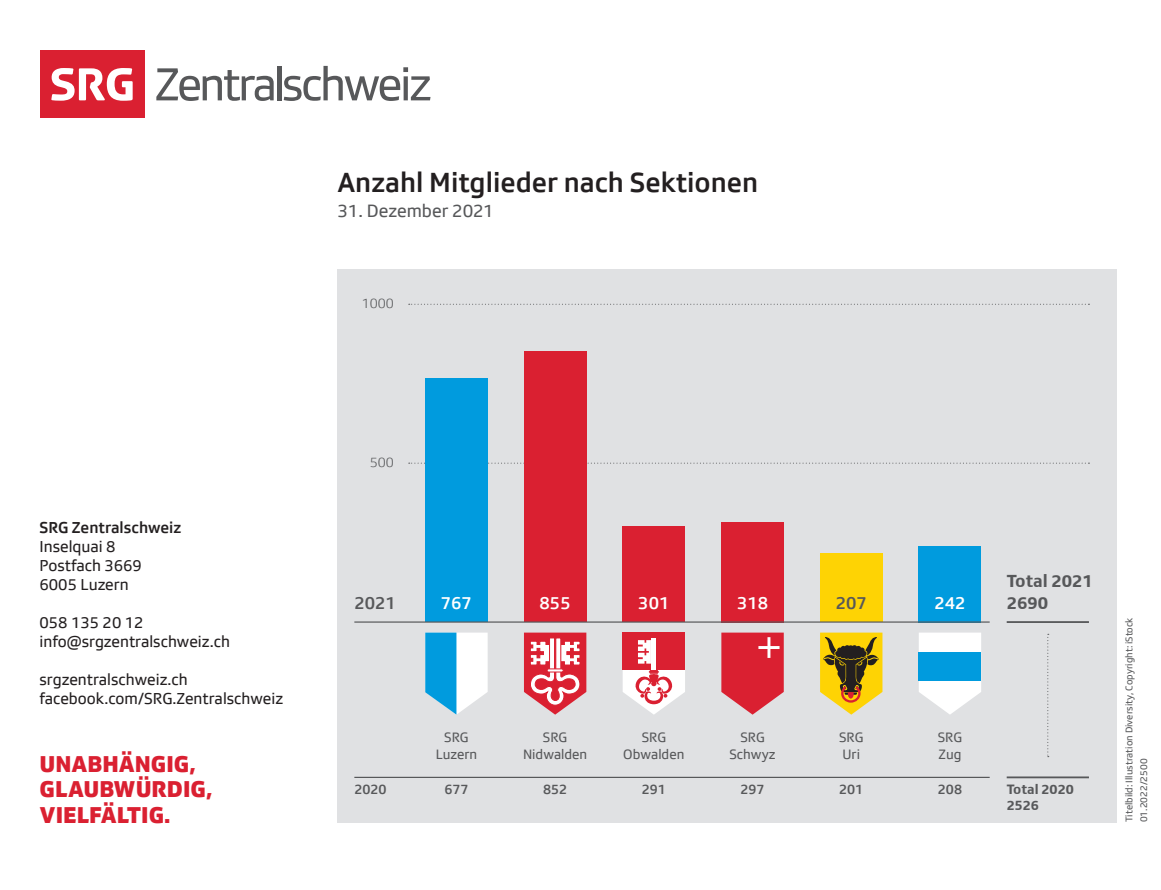
<style>
.page{position:relative;width:1161px;height:890px;background:#fff}
.page>*{position:absolute;margin:0;border:0;box-sizing:border-box;transform-origin:0 0}
.t1{font:500 28.4px "SRGSSR Type";color:#231f20}
.t2{font:800 23.6px/25.4px "SRGSSR Type";color:#da2031}
.t3{font:18.4px "SRGSSR Type";color:#57585a}
.t4{font:500 18px "SRGSSR Type";color:#fff}
.t5{font:700 18px "SRGSSR Type";color:#57585a}
.t6{font:500 18px "SRGSSR Type";color:#57585a}
.t7{font:16.4px "SRGSSR Type";color:#231f20}
.t8{font:500 16.4px "SRGSSR Type";color:#231f20}
.t9{font:14px "SRGSSR Type";color:#57585a}
.Absatzformat_1{font:500 14px "SRGSSR Type";color:#57585a}
.t10{font:700 14px "SRGSSR Type";color:#57585a}
.t11{font:300 14px "SRGSSR Type";color:#57585a}
.t12{font:10px "SRGSSR Type";color:#57585a}
</style>
<div class="page">
<div style="left:337px;top:269px;width:780px;height:553px;background:#e0e1e3"></div>
<svg style="left:409px;top:303px;width:680px;height:1px"></svg>
<svg style="left:409px;top:462px;width:680px;height:1px"></svg>
<div style="left:425px;top:378px;width:62px;height:243px;background:#009bde"></div>
<div style="left:820px;top:553px;width:62px;height:68px;background:#fed304"></div>
<div style="left:622px;top:526px;width:63px;height:95px;background:#da2031"></div>
<svg style="left:425px;top:632px;width:62px;height:82px;background:#8bcfec"></svg>
<svg style="left:820px;top:632px;width:62px;height:82px;background:#bc9e2b"></svg>
<svg style="left:918px;top:632px;width:63px;height:82px"></svg>
<div style="left:918px;top:651px;width:63px;height:29px;background:#009bde"></div>
<div style="left:918px;top:546px;width:63px;height:76px;background:#009bde"></div>
<div style="left:524px;top:351px;width:62px;height:270px;background:#da2031"></div>
<svg style="left:524px;top:632px;width:62px;height:82px;background:#e4737e"></svg>
<div style="left:547px;top:668px;width:16px;height:4px;border:1px solid #da2031;border-radius:2px"></div>
<div style="left:721px;top:521px;width:62px;height:101px;background:#da2031"></div>
<hr style="left:1006px;top:621px;width:82px;height:1px;background:#57585a">
<svg style="left:622px;top:632px;width:63px;height:82px;background:#e99199"></svg>
<svg style="left:721px;top:632px;width:62px;height:82px;background:#db404e"></svg>
<hr style="left:1006px;top:776px;width:82px;height:1px;background:#57585a">
<svg style="left:1047px;top:634px;width:1px;height:122px"></svg>
<hr style="left:354px;top:776px;width:635px;height:1px;background:#57585a">
<svg style="left:156px;top:68px;width:118px;height:33px"></svg>
<hr style="left:277px;top:66px;width:4px;height:34px;background:#57585a">
<svg style="left:284px;top:66px;width:146px;height:35px"></svg>
<div style="left:40px;top:51px;width:104px;height:67px;background:#da2031"></div>
<svg style="left:51px;top:68px;width:82px;height:33px"></svg>
<hr style="left:354px;top:621px;width:635px;height:1px;background:#57585a">
<p class="t1" style="left:337px;top:165px;width:422px">Anzahl Mitglieder nach Sektionen</p>
<p class="t3" style="left:337px;top:200px;width:158px">31. Dezember 2021</p>
<p class="t11" style="left:362px;top:295px;width:34px">1000</p>
<p class="t8" style="left:40px;top:517px;width:143px">SRG Zentralschweiz</p>
<p class="t7" style="left:40px;top:536px;width:78px">Inselquai 8</p>
<p class="t7" style="left:40px;top:555px;width:104px">Postfach 3669</p>
<p class="t7" style="left:40px;top:574px;width:91px">6005 Luzern</p>
<p class="t7" style="left:40px;top:612px;width:105px">058 135 20 12</p>
<p class="t7" style="left:40px;top:631px;width:192px">info@srgzentralschweiz.ch</p>
<p class="t7" style="left:40px;top:669px;width:150px">srgzentralschweiz.ch</p>
<p class="t7" style="left:40px;top:688px;width:245px">facebook.com/SRG.Zentralschweiz</p>
<p class="t2" style="left:40px;top:750px;width:174px">UNABHÄNGIG,<br>GLAUBWÜRDIG,</p>
<p class="t2" style="left:40px;top:800px;width:132px">VIELFÄLTIG.</p>
<p class="t11" style="left:370px;top:454px;width:26px">500</p>
<p class="t6" style="left:354px;top:591px;width:43px">2021</p>
<p class="t4" style="left:441px;top:591px;width:33px">767</p>
<p class="t4" style="left:539px;top:591px;width:33px">855</p>
<p class="t4" style="left:638px;top:591px;width:33px">301</p>
<p class="t4" style="left:737px;top:591px;width:33px">318</p>
<p class="Absatzformat_1" style="left:354px;top:781px;width:34px">2020</p>
<p class="t9" style="left:444px;top:729px;width:26px">SRG</p>
<p class="t9" style="left:435px;top:745px;width:43px">Luzern</p>
<p class="Absatzformat_1" style="left:444px;top:780px;width:26px">677</p>
<p class="t9" style="left:543px;top:729px;width:26px">SRG</p>
<p class="t9" style="left:523px;top:745px;width:66px">Nidwalden</p>
<p class="Absatzformat_1" style="left:543px;top:780px;width:26px">852</p>
<p class="t9" style="left:641px;top:729px;width:26px">SRG</p>
<p class="t9" style="left:623px;top:745px;width:63px">Obwalden</p>
<p class="Absatzformat_1" style="left:641px;top:780px;width:26px">291</p>
<p class="t9" style="left:740px;top:729px;width:26px">SRG</p>
<p class="t9" style="left:729px;top:745px;width:48px">Schwyz</p>
<p class="Absatzformat_1" style="left:740px;top:780px;width:26px">297</p>
<p class="t6" style="left:835px;top:591px;width:33px">207</p>
<p class="t9" style="left:839px;top:729px;width:26px">SRG</p>
<p class="t9" style="left:842px;top:745px;width:19px">Uri</p>
<p class="Absatzformat_1" style="left:839px;top:780px;width:26px">201</p>
<p class="t4" style="left:934px;top:591px;width:33px">242</p>
<p class="t9" style="left:937px;top:729px;width:26px">SRG</p>
<p class="t9" style="left:938px;top:745px;width:24px">Zug</p>
<p class="Absatzformat_1" style="left:937px;top:780px;width:26px">208</p>
<p class="t5" style="left:1006px;top:570px;width:88px">Total 2021</p>
<p class="t5" style="left:1006px;top:591px;width:43px">2690</p>
<p class="t10" style="left:1006px;top:780px;width:69px">Total 2020</p>
<p class="t10" style="left:1006px;top:796px;width:34px">2526</p>
<p class="t12" style="left:1123px;top:822px;width:206px;rotate:-90deg">Titelbild: Illustration Diversity, Copyright: iStock</p>
<p class="t12" style="left:1137px;top:822px;width:65px;rotate:-90deg">01.2022/2500</p>
</div>
